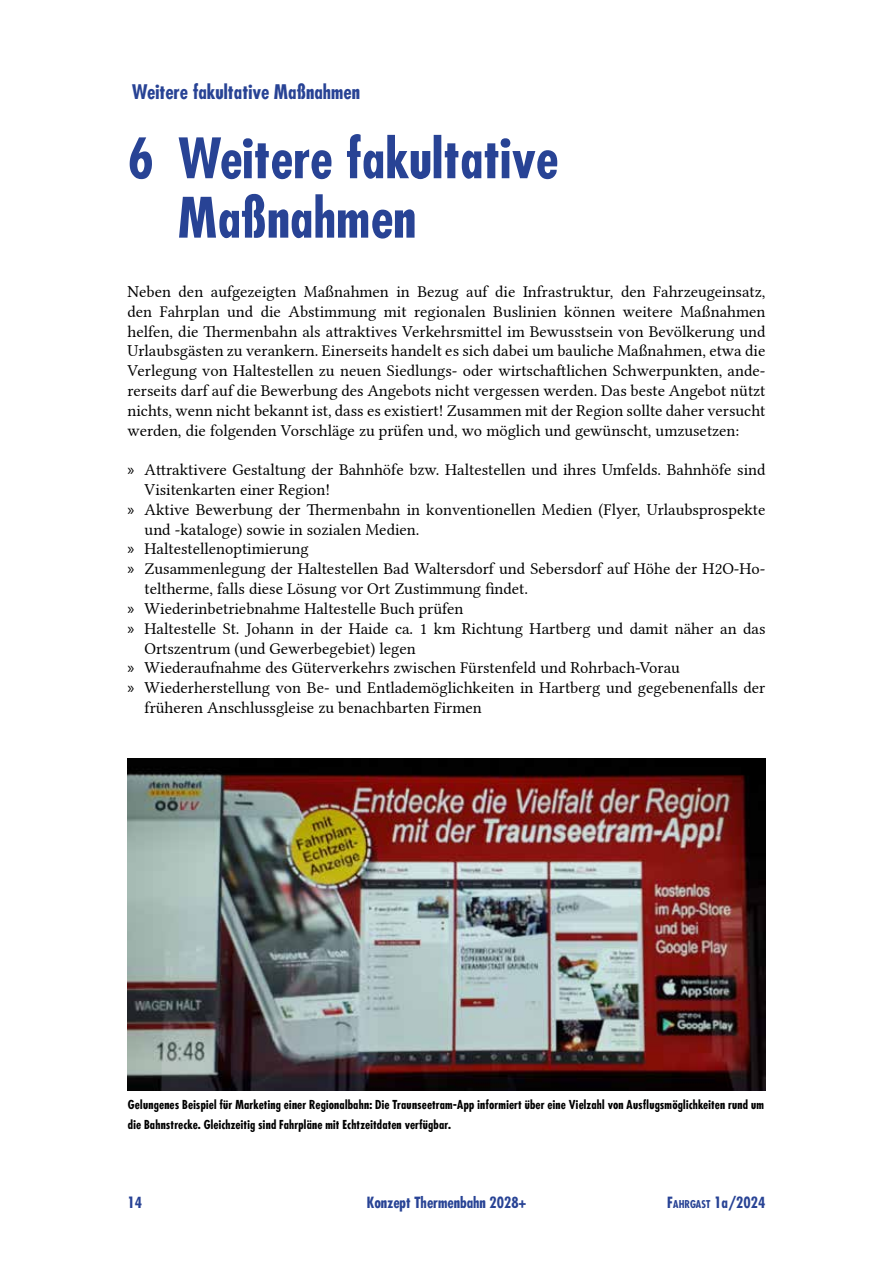
<style>
.page{position:relative;width:893px;height:1263px;background:#fff}
.page>*{position:absolute;margin:0;border:0;box-sizing:border-box;transform-origin:0 0}
.t1{font:700 condensed 54px/59.4px "Futura";color:#284395}
.t2{font:700 condensed 19.5px "Futura";color:#284395}
.t3{font:16.5px "Lin Libertine";color:#000}
.t4{font:16.5px/19.8px "Linux Libertine G";color:#000;text-align:justify}
.t5{font:700 condensed 15px "Futura";color:#284395}
.t6{font:700 condensed 12px/19.8px "Futura";letter-spacing:.015em;color:#000}
.t7{font:700 condensed 10.5px "Futura";color:#284395}
.s1{font-family:"Myriad Variable Concept"}
.s2{font-size:15px}
</style>
<div class="page">
<img style="left:128px;top:759px;width:637px;height:331px">
<p class="t2" style="left:132px;top:79px;width:229px">Weitere fakultative Maßnahmen</p>
<h1 class="t1" style="left:179px;top:128px;width:381px;text-indent:-51px">6 Weitere fakultative<br>Maßnahmen</h1>
<p class="t4" style="left:128px;top:282px;width:639px">Neben den aufgezeigten Maßnahmen in Bezug auf die Infrastruktur, den Fahrzeugeinsatz, den Fahrplan und die Abstimmung mit regionalen Buslinien können weitere Maßnahmen helfen, die Thermenbahn als attraktives Verkehrsmittel im Bewusstsein von Bevölkerung und Urlaubsgästen zu verankern. Einerseits handelt es sich dabei um bauliche Maßnahmen, etwa die Verlegung von Haltestellen zu neuen Siedlungs- oder wirtschaftlichen Schwerpunkten, ande&shy;rerseits darf auf die Bewerbung des Angebots nicht vergessen werden. Das beste Angebot nützt nichts, wenn nicht bekannt ist, dass es existiert! Zusammen mit der Region sollte daher versucht werden, die folgenden Vorschläge zu prüfen und, wo möglich und gewünscht, umzusetzen:</p>
<p class="t3" style="left:128px;top:457px;width:639px"><span class="s1">»</span> Attraktivere Gestaltung der Bahnhöfe bzw. Haltestellen und ihres Umfelds. Bahnhöfe sind</p>
<p class="t3" style="left:145px;top:476px;width:187px">Visitenkarten einer Region!</p>
<p class="t3" style="left:128px;top:496px;width:639px"><span class="s1">»</span> Aktive Bewerbung der Thermenbahn in konventionellen Medien (Flyer, Urlaubsprospekte</p>
<p class="t3" style="left:145px;top:516px;width:276px">und -kataloge) sowie in sozialen Medien.</p>
<p class="t3" style="left:128px;top:536px;width:183px"><span class="s1">»</span> Haltestellenoptimierung</p>
<p class="t3" style="left:128px;top:556px;width:639px"><span class="s1">»</span> Zusammenlegung der Haltestellen Bad Waltersdorf und Sebersdorf auf Höhe der H2O-Ho-</p>
<p class="t3" style="left:145px;top:575px;width:385px">teltherme, falls diese Lösung vor Ort Zustimmung findet.</p>
<p class="t3" style="left:128px;top:595px;width:338px"><span class="s1">»</span> Wiederinbetriebnahme Haltestelle Buch prüfen</p>
<p class="t3" style="left:128px;top:615px;width:639px"><span class="s1">»</span> Haltestelle St. Johann in der Haide ca. 1 km Richtung Hartberg und damit näher an das</p>
<p class="t3" style="left:145px;top:635px;width:273px">Ortszentrum (und Gewerbegebiet) legen</p>
<p class="t3" style="left:128px;top:655px;width:554px"><span class="s1">»</span> Wiederaufnahme des Güterverkehrs zwischen Fürstenfeld und Rohrbach-Vorau</p>
<p class="t3" style="left:128px;top:674px;width:639px"><span class="s1">»</span> Wiederherstellung von Be- und Entlademöglichkeiten in Hartberg und gegebenenfalls der</p>
<p class="t3" style="left:145px;top:694px;width:339px">früheren Anschlussgleise zu benachbarten Firmen</p>
<p class="t6" style="left:128px;top:1094px;width:638px">Gelungenes Beispiel für Marketing einer Regionalbahn: Die Traunseetram-App informiert über eine Vielzahl von Ausflugsmöglichkeiten rund um die Bahnstrecke. Gleichzeitig sind Fahrpläne mit Echtzeitdaten verfügbar.</p>
<p class="t5" style="left:128px;top:1193px;width:16px">14</p>
<p class="t5" style="left:367px;top:1193px;width:161px">Konzept Thermenbahn 2028+</p>
<p class="t7" style="left:667px;top:1197px;width:100px"><span class="s2">F</span>AHRGAST <span class="s2">1a/2024</span></p>
</div>
